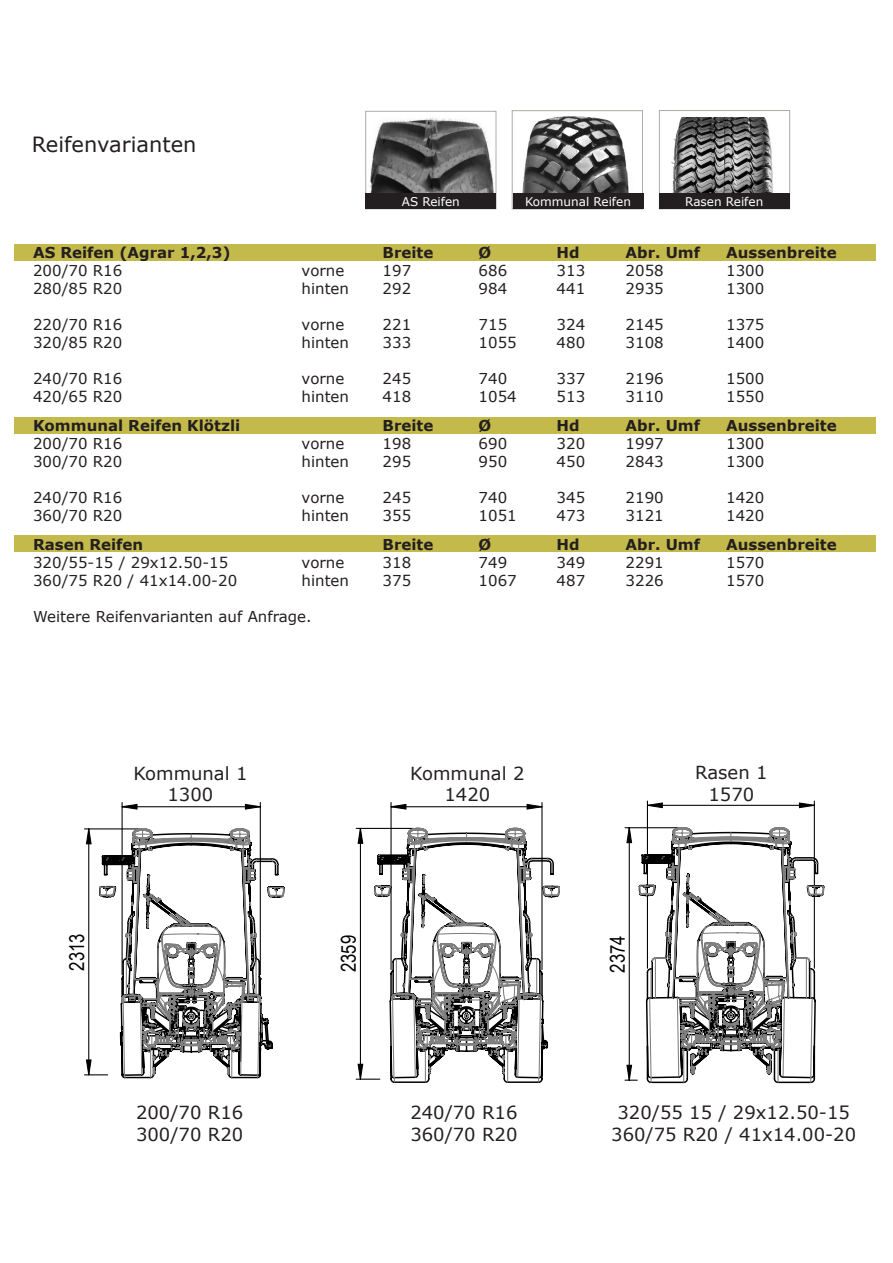
<style>
.page{position:relative;width:893px;height:1263px;background:#fff}
.page>*{position:absolute;margin:0;border:0;box-sizing:border-box;transform-origin:0 0}
.t1{font:21px "Verdana";color:#231f20}
.t2{font:20.4px/19.2px "Arial";color:#000}
.t3{font:20.4px "Arial Narrow";color:#000}
.t4{font:18px "Verdana";color:#231f20}
.t5{font:15px "Verdana";color:#231f20}
.t6{font:700 15px "Verdana";color:#231f20}
.t7{font:12px "Verdana";color:#fff}
</style>
<div class="page">
<div style="left:14px;top:244px;width:862px;height:16px;background:#c4ba4c"></div>
<div style="left:14px;top:418px;width:862px;height:16px;background:#c4ba4c"></div>
<div style="left:14px;top:535px;width:862px;height:16px;background:#c4ba4c"></div>
<hr style="left:164px;top:1249px;width:186px;height:1px;background:#000">
<hr style="left:368px;top:1249px;width:186px;height:1px;background:#000">
<hr style="left:554px;top:1249px;width:292px;height:1px;background:#000">
<hr style="left:47px;top:796px;width:1px;height:301px;background:#000">
<hr style="left:47px;top:796px;width:812px;height:1px;background:#000">
<hr style="left:892px;top:796px;width:1px;height:301px;background:#000">
<hr style="left:47px;top:1262px;width:812px;height:1px;background:#000">
<hr style="left:146px;top:1230px;width:713px;height:1px;background:#000">
<hr style="left:85px;top:828px;width:53px;height:1px;background:#000">
<svg style="left:625px;top:1080px;width:12px;height:1px"></svg>
<hr style="left:625px;top:827px;width:53px;height:1px;background:#000">
<svg style="left:47px;top:796px;width:292px;height:16px"></svg>
<svg style="left:86px;top:828px;width:545px;height:252px"></svg>
<svg style="left:98px;top:796px;width:188px;height:284px"></svg>
<svg style="left:99px;top:798px;width:186px;height:280px"></svg>
<svg style="left:106px;top:840px;width:156px;height:212px"></svg>
<svg style="left:374px;top:797px;width:187px;height:286px"></svg>
<svg style="left:379px;top:837px;width:148px;height:214px"></svg>
<svg style="left:638px;top:800px;width:187px;height:283px"></svg>
<svg style="left:651px;top:839px;width:142px;height:212px"></svg>
<img style="left:365px;top:110px;width:132px;height:99px">
<img style="left:522px;top:116px;width:107px;height:77px">
<img style="left:671px;top:118px;width:102px;height:75px">
<div style="left:365px;top:111px;width:131px;height:98px;border:1px solid #aaada6"></div>
<div style="left:512px;top:110px;width:131px;height:99px;border:1px solid #aaada6"></div>
<div style="left:659px;top:110px;width:131px;height:99px;border:1px solid #aaada6"></div>
<div style="left:366px;top:193px;width:130px;height:16px;background:#231f20"></div>
<div style="left:660px;top:193px;width:130px;height:16px;background:#231f20"></div>
<div style="left:513px;top:193px;width:130px;height:16px;background:#231f20"></div>
<div style="left:151px;top:783px;width:76px;height:22px;background:#fff"></div>
<div style="left:430px;top:782px;width:75px;height:22px;background:#fff"></div>
<div style="left:694px;top:781px;width:75px;height:22px;background:#fff"></div>
<p class="t1" style="left:32px;top:130px;width:166px">Reifenvarianten</p>
<p class="t7" style="left:402px;top:193px;width:60px">AS Reifen</p>
<p class="t7" style="left:525px;top:193px;width:107px">Kommunal Reifen</p>
<p class="t7" style="left:685px;top:193px;width:79px">Rasen Reifen</p>
<p class="t6" style="left:33px;top:242px;width:199px">AS Reifen (Agrar 1,2,3)</p>
<p class="t6" style="left:383px;top:242px;width:52px">Breite</p>
<p class="t6" style="left:479px;top:242px;width:14px">Ø</p>
<p class="t6" style="left:557px;top:242px;width:25px">Hd</p>
<p class="t6" style="left:626px;top:242px;width:76px">Abr. Umf</p>
<p class="t6" style="left:726px;top:242px;width:112px">Aussenbreite</p>
<p class="t5" style="left:33px;top:260px;width:91px">200/70 R16</p>
<p class="t5" style="left:302px;top:260px;width:44px">vorne</p>
<p class="t5" style="left:383px;top:260px;width:30px">197</p>
<p class="t5" style="left:479px;top:260px;width:30px">686</p>
<p class="t5" style="left:557px;top:260px;width:30px">313</p>
<p class="t5" style="left:626px;top:260px;width:40px">2058</p>
<p class="t5" style="left:726px;top:260px;width:40px">1300</p>
<p class="t5" style="left:33px;top:278px;width:91px">280/85 R20</p>
<p class="t5" style="left:302px;top:278px;width:49px">hinten</p>
<p class="t5" style="left:383px;top:278px;width:30px">292</p>
<p class="t5" style="left:479px;top:278px;width:30px">984</p>
<p class="t5" style="left:557px;top:278px;width:30px">441</p>
<p class="t5" style="left:626px;top:278px;width:40px">2935</p>
<p class="t5" style="left:726px;top:278px;width:40px">1300</p>
<p class="t5" style="left:33px;top:314px;width:91px">220/70 R16</p>
<p class="t5" style="left:302px;top:314px;width:44px">vorne</p>
<p class="t5" style="left:383px;top:314px;width:30px">221</p>
<p class="t5" style="left:479px;top:314px;width:30px">715</p>
<p class="t5" style="left:557px;top:314px;width:30px">324</p>
<p class="t5" style="left:626px;top:314px;width:40px">2145</p>
<p class="t5" style="left:726px;top:314px;width:40px">1375</p>
<p class="t5" style="left:33px;top:332px;width:91px">320/85 R20</p>
<p class="t5" style="left:302px;top:332px;width:49px">hinten</p>
<p class="t5" style="left:383px;top:332px;width:30px">333</p>
<p class="t5" style="left:479px;top:332px;width:40px">1055</p>
<p class="t5" style="left:557px;top:332px;width:30px">480</p>
<p class="t5" style="left:626px;top:332px;width:40px">3108</p>
<p class="t5" style="left:726px;top:332px;width:40px">1400</p>
<p class="t5" style="left:33px;top:368px;width:91px">240/70 R16</p>
<p class="t5" style="left:302px;top:368px;width:44px">vorne</p>
<p class="t5" style="left:383px;top:368px;width:30px">245</p>
<p class="t5" style="left:479px;top:368px;width:30px">740</p>
<p class="t5" style="left:557px;top:368px;width:30px">337</p>
<p class="t5" style="left:626px;top:368px;width:40px">2196</p>
<p class="t5" style="left:726px;top:368px;width:40px">1500</p>
<p class="t5" style="left:33px;top:386px;width:91px">420/65 R20</p>
<p class="t5" style="left:302px;top:386px;width:49px">hinten</p>
<p class="t5" style="left:383px;top:386px;width:30px">418</p>
<p class="t5" style="left:479px;top:386px;width:40px">1054</p>
<p class="t5" style="left:557px;top:386px;width:30px">513</p>
<p class="t5" style="left:626px;top:386px;width:40px">3110</p>
<p class="t5" style="left:726px;top:386px;width:40px">1550</p>
<p class="t6" style="left:33px;top:415px;width:209px">Kommunal Reifen Klötzli</p>
<p class="t6" style="left:383px;top:415px;width:52px">Breite</p>
<p class="t6" style="left:479px;top:415px;width:14px">Ø</p>
<p class="t6" style="left:557px;top:415px;width:25px">Hd</p>
<p class="t6" style="left:626px;top:415px;width:76px">Abr. Umf</p>
<p class="t6" style="left:726px;top:415px;width:112px">Aussenbreite</p>
<p class="t5" style="left:33px;top:433px;width:91px">200/70 R16</p>
<p class="t5" style="left:302px;top:433px;width:44px">vorne</p>
<p class="t5" style="left:383px;top:433px;width:30px">198</p>
<p class="t5" style="left:479px;top:433px;width:30px">690</p>
<p class="t5" style="left:557px;top:433px;width:30px">320</p>
<p class="t5" style="left:626px;top:433px;width:40px">1997</p>
<p class="t5" style="left:726px;top:433px;width:40px">1300</p>
<p class="t5" style="left:33px;top:451px;width:91px">300/70 R20</p>
<p class="t5" style="left:302px;top:451px;width:49px">hinten</p>
<p class="t5" style="left:383px;top:451px;width:30px">295</p>
<p class="t5" style="left:479px;top:451px;width:30px">950</p>
<p class="t5" style="left:557px;top:451px;width:30px">450</p>
<p class="t5" style="left:626px;top:451px;width:40px">2843</p>
<p class="t5" style="left:726px;top:451px;width:40px">1300</p>
<p class="t5" style="left:33px;top:487px;width:91px">240/70 R16</p>
<p class="t5" style="left:302px;top:487px;width:44px">vorne</p>
<p class="t5" style="left:383px;top:487px;width:30px">245</p>
<p class="t5" style="left:479px;top:487px;width:30px">740</p>
<p class="t5" style="left:557px;top:487px;width:30px">345</p>
<p class="t5" style="left:626px;top:487px;width:40px">2190</p>
<p class="t5" style="left:726px;top:487px;width:40px">1420</p>
<p class="t5" style="left:33px;top:505px;width:91px">360/70 R20</p>
<p class="t5" style="left:302px;top:505px;width:49px">hinten</p>
<p class="t5" style="left:383px;top:505px;width:30px">355</p>
<p class="t5" style="left:479px;top:505px;width:40px">1051</p>
<p class="t5" style="left:557px;top:505px;width:30px">473</p>
<p class="t5" style="left:626px;top:505px;width:40px">3121</p>
<p class="t5" style="left:726px;top:505px;width:40px">1420</p>
<p class="t6" style="left:33px;top:533px;width:112px">Rasen Reifen</p>
<p class="t6" style="left:383px;top:533px;width:52px">Breite</p>
<p class="t6" style="left:479px;top:533px;width:14px">Ø</p>
<p class="t6" style="left:557px;top:533px;width:25px">Hd</p>
<p class="t6" style="left:626px;top:533px;width:76px">Abr. Umf</p>
<p class="t6" style="left:726px;top:533px;width:112px">Aussenbreite</p>
<p class="t5" style="left:33px;top:552px;width:197px">320/55-15 / 29x12.50-15</p>
<p class="t5" style="left:302px;top:552px;width:44px">vorne</p>
<p class="t5" style="left:383px;top:552px;width:30px">318</p>
<p class="t5" style="left:479px;top:552px;width:30px">749</p>
<p class="t5" style="left:557px;top:552px;width:30px">349</p>
<p class="t5" style="left:626px;top:552px;width:40px">2291</p>
<p class="t5" style="left:726px;top:552px;width:40px">1570</p>
<p class="t5" style="left:33px;top:570px;width:206px">360/75 R20 / 41x14.00-20</p>
<p class="t5" style="left:302px;top:570px;width:49px">hinten</p>
<p class="t5" style="left:383px;top:570px;width:30px">375</p>
<p class="t5" style="left:479px;top:570px;width:40px">1067</p>
<p class="t5" style="left:557px;top:570px;width:30px">487</p>
<p class="t5" style="left:626px;top:570px;width:40px">3226</p>
<p class="t5" style="left:726px;top:570px;width:40px">1570</p>
<p class="t5" style="left:33px;top:606px;width:280px">Weitere Reifenvarianten auf Anfrage.</p>
<p class="t3" style="left:68px;top:505px;width:39px;rotate:-90deg">2313</p>
<p class="t3" style="left:34px;top:507px;width:39px;rotate:-90deg">2268</p>
<p class="t3" style="left:377px;top:522px;width:29px;rotate:-90deg">218</p>
<p class="t2" style="left:134px;top:757px;width:111px">Kommunal1</p>
<p class="t4" style="left:133px;top:761px;width:116px">Kommunal 1</p>
<p class="t4" style="left:168px;top:782px;width:47px">1300</p>
<p class="t3" style="left:173px;top:780px;width:39px">1300</p>
<p class="t3" style="left:62px;top:970px;width:39px;rotate:-90deg">2313</p>
<p class="t2" style="left:134px;top:1100px;width:107px">200/65 R16<br>300/70 R20</p>
<p class="t4" style="left:136px;top:1100px;width:109px">200/70 R16</p>
<p class="t4" style="left:136px;top:1122px;width:109px">300/70 R20</p>
<p class="t3" style="left:334px;top:972px;width:39px;rotate:-90deg">2359</p>
<p class="t2" style="left:408px;top:755px;width:111px">Kommunal2</p>
<p class="t4" style="left:410px;top:761px;width:116px">Kommunal 2</p>
<p class="t4" style="left:444px;top:782px;width:47px">1420</p>
<p class="t3" style="left:448px;top:780px;width:39px">1420</p>
<p class="t2" style="left:412px;top:1103px;width:107px">240/70 R16<br>360/70 R20</p>
<p class="t4" style="left:410px;top:1100px;width:109px">240/70 R16</p>
<p class="t4" style="left:410px;top:1122px;width:109px">360/70 R20</p>
<p class="t3" style="left:602px;top:972px;width:39px;rotate:-90deg">2374</p>
<p class="t2" style="left:696px;top:753px;width:72px">Rasen1</p>
<p class="t4" style="left:695px;top:760px;width:74px">Rasen 1</p>
<p class="t4" style="left:708px;top:782px;width:47px">1570</p>
<p class="t3" style="left:712px;top:778px;width:39px">1570</p>
<p class="t2" style="left:683px;top:1101px;width:104px">320/55-15<br>41x14.0-20</p>
<p class="t4" style="left:617px;top:1100px;width:234px">320/55 15 / 29x12.50-15</p>
<p class="t4" style="left:611px;top:1122px;width:246px">360/75 R20 / 41x14.00-20</p>
</div>
